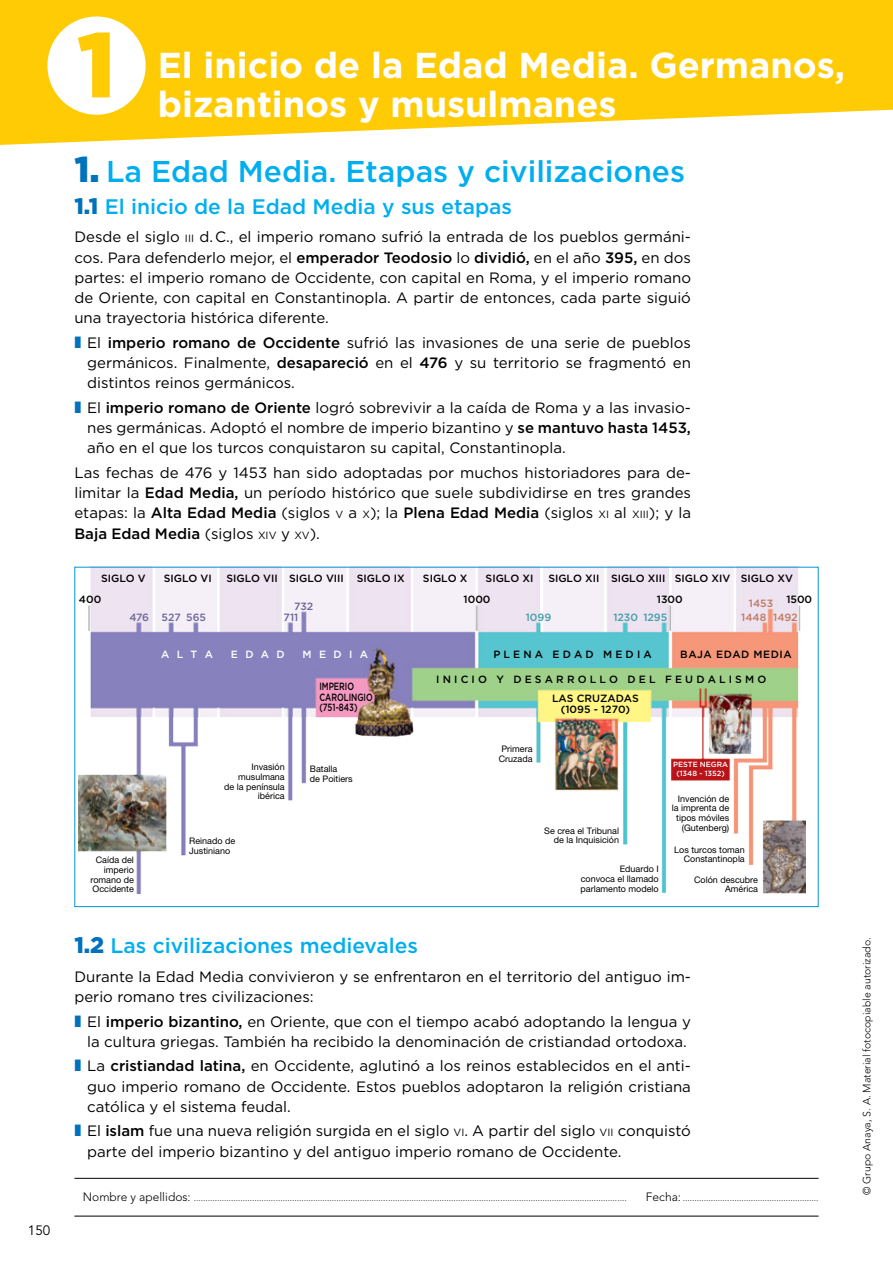
<style>
.page{position:relative;width:893px;height:1263px;background:#fff}
.page>*{position:absolute;margin:0;border:0;box-sizing:border-box;transform-origin:0 0}
.t1{font:900 91.95px "Gotham";color:#ffcb05}
.ACTituloUni{font:700 36px/39px "Gotham";color:#fff}
.ACEpigrafe{font:500 30px "Gotham";color:#00aeef}
.ACSubtitulo{font:500 21px "Gotham";color:#00aeef}
.ACTexto{font:15px/20.2px "Gotham";color:#000;text-align:justify}
.t2{font:13.5px "Avenir LT Std";color:#000}
.t3{font:500 10.5px/10.5px "Gotham";color:#000;text-align:center}
.t4{font:300 10.5px "Avenir LT Std";color:#000}
.t5{font:500 10.5px "Gotham";letter-spacing:.3em;color:#000}
.t6{font:500 10.5px/10.5px "Gotham";color:#000;scale:.75 1}
.t7{font:500 10.5px "Gotham";letter-spacing:-.01em;color:#6c6798}
.t8{font:500 10.5px "Gotham";letter-spacing:.7em;color:#fff}
.t9{font:500 10.5px "Gotham";letter-spacing:.05em;color:#000}
.t10{font:500 10.5px "Gotham";color:#439ea6}
.t11{font:500 10.5px "Gotham";letter-spacing:-.005em;color:#c17760}
.t12{font:9px/9.8px "Helvetica Neue LT Std";color:#000;text-align:right}
.t13{font:300 9px "Avenir LT Std";color:#000}
.t14{font:500 7.5px/9px "Gotham";color:#fff;text-align:center}
.s1{font-weight:900;font-size:36px;color:#0072bc}
.s2{font-weight:900;font-size:22.5px;color:#0072bc}
.s3{font-size:10.5px}
.s4{font-weight:500}
.s5{color:#0072bc}
.s6{font-size:12px}
</style>
<div class="page">
<hr style="left:74px;top:1178px;width:745px;height:1px;background:#000">
<hr style="left:74px;top:1216px;width:745px;height:1px;background:#000">
<img style="left:79px;top:569px;width:727px;height:324px">
<svg style="left:0;top:0;width:893px;height:145px;background:#ffd125"></svg>
<div style="left:47px;top:17px;width:99px;height:98px;background:#fff;border-radius:50%"></div>
<p class="t2" style="left:28px;top:1222px;width:24px">150</p>
<p class="t1" style="left:77px;top:1px;width:40px">1</p>
<p class="ACTituloUni" style="left:158px;top:45px;width:689px">El inicio de la Edad Media. Germanos, bizantinos y musulmanes</p>
<p class="ACEpigrafe" style="left:74px;top:152px;width:612px"><span class="s1">1.</span> La Edad Media. Etapas y civilizaciones</p>
<p class="ACSubtitulo" style="left:74px;top:192px;width:439px"><span class="s2">1.1</span> El inicio de la Edad Media y sus etapas</p>
<p class="ACTexto" style="left:74px;top:227px;width:618px">Desde el siglo <span class="s3">III</span> d. C., el imperio romano sufrió la entrada de los pueblos germáni&shy;cos. Para defenderlo mejor, el <span class="s4">emperador Teodosio</span> lo <span class="s4">dividió,</span> en el año <span class="s4">395,</span> en dos partes: el imperio romano de Occidente, con capital en Roma, y el imperio romano de Oriente, con capital en Constantinopla. A partir de entonces, cada parte siguió una trayectoria histórica diferente.</p>
<p class="ACTexto" style="left:87px;top:332px;width:605px;text-indent:-13px"><span class="s5">❚</span> El <span class="s4">imperio romano de Occidente</span> sufrió las invasiones de una serie de pueblos germánicos. Finalmente, <span class="s4">desapareció</span> en el <span class="s4">476</span> y su territorio se fragmentó en distintos reinos germánicos.</p>
<p class="ACTexto" style="left:87px;top:397px;width:605px;text-indent:-13px"><span class="s5">❚</span> El <span class="s4">imperio romano de Oriente</span> logró sobrevivir a la caída de Roma y a las invasio&shy;nes germánicas. Adoptó el nombre de imperio bizantino y <span class="s4">se mantuvo hasta 1453, </span>año en el que los turcos conquistaron su capital, Constantinopla.</p>
<p class="ACTexto" style="left:74px;top:462px;width:618px">Las fechas de 476 y 1453 han sido adoptadas por muchos historiadores para de&shy;limitar la <span class="s4">Edad Media,</span> un período histórico que suele subdividirse en tres grandes etapas: la <span class="s4">Alta Edad Media</span> (siglos <span class="s3">V</span> a <span class="s3">X</span>); la <span class="s4">Plena Edad Media</span> (siglos <span class="s3">XI</span> al <span class="s3">XIII</span>); y la <span class="s4">Baja Edad Media</span> (siglos <span class="s3">XIV</span> y <span class="s3">XV</span>).</p>
<p class="t3" style="left:101px;top:572px;width:46px">SIGLO V</p>
<p class="t3" style="left:164px;top:572px;width:50px">SIGLO VI</p>
<p class="t3" style="left:226px;top:572px;width:180px">SIGLO VII SIGLO VIII SIGLO IX</p>
<p class="t3" style="left:423px;top:572px;width:46px">SIGLO X</p>
<p class="t3" style="left:486px;top:572px;width:49px">SIGLO XI</p>
<p class="t3" style="left:548px;top:572px;width:246px">SIGLO XII SIGLO XIII SIGLO XIV SIGLO XV</p>
<p class="t3" style="left:79px;top:594px;width:24px">400</p>
<p class="t3" style="left:464px;top:594px;width:28px">1000</p>
<p class="t3" style="left:657px;top:594px;width:27px">1300</p>
<p class="t3" style="left:786px;top:594px;width:27px">1500</p>
<p class="t11" style="left:749px;top:596px;width:26px">1453</p>
<p class="t7" style="left:294px;top:599px;width:20px">732</p>
<p class="t7" style="left:129px;top:610px;width:21px">476</p>
<p class="t7" style="left:283px;top:610px;width:16px">711</p>
<p class="t11" style="left:773px;top:610px;width:26px">1492</p>
<p class="t7" style="left:162px;top:610px;width:46px">527 565</p>
<p class="t10" style="left:526px;top:610px;width:27px">1099</p>
<p class="t10" style="left:613px;top:610px;width:56px">1230 1295</p>
<p class="t11" style="left:741px;top:610px;width:27px">1448</p>
<p class="t8" style="left:161px;top:647px;width:53px">ALTA</p>
<p class="t8" style="left:231px;top:647px;width:55px">EDAD</p>
<p class="t8" style="left:303px;top:647px;width:67px">MEDIA</p>
<p class="t5" style="left:493px;top:647px;width:160px">PLENA EDAD MEDIA</p>
<p class="t9" style="left:680px;top:647px;width:113px">BAJA EDAD MEDIA</p>
<p class="t12" style="left:90px;top:855px;width:45px">Caída del imperio romano de<br>Occidente</p>
<p class="t12" style="left:224px;top:762px;width:62px">Invasión musulmana<br>de la península ibérica</p>
<p class="t12" style="left:189px;top:836px;width:48px;text-align:left">Reinado de<br>Justiniano</p>
<p class="t5" style="left:436px;top:672px;width:332px">INICIO Y DESARROLLO DEL FEUDALISMO</p>
<p class="t6" style="left:319px;top:681px;width:73px">IMPERIO<br>CAROLINGIO (751-843)</p>
<p class="t3" style="left:552px;top:693px;width:88px">LAS CRUZADAS (1095 - 1270)</p>
<p class="t12" style="left:310px;top:764px;width:44px;text-align:left">Batalla<br>de Poitiers</p>
<p class="t12" style="left:499px;top:744px;width:35px;text-align:left">Primera<br>Cruzada</p>
<p class="t12" style="left:544px;top:825px;width:76px">Se crea el Tribunal de la Inquisición</p>
<p class="t12" style="left:580px;top:864px;width:80px;text-align:justify;text-indent:39px">Eduardo I convoca el llamado parlamento modelo</p>
<p class="t14" style="left:673px;top:760px;width:57px">PESTE NEGRA (1348 - 1352)</p>
<p class="t12" style="left:672px;top:793px;width:59px">Invención de la imprenta de tipos móviles (Gutenberg)</p>
<p class="t12" style="left:674px;top:844px;width:72px">Los turcos toman<br>Constantinopla</p>
<p class="t12" style="left:694px;top:874px;width:66px">Colón descubre<br>América</p>
<p class="ACSubtitulo" style="left:74px;top:932px;width:345px"><span class="s2">1.2</span> Las civilizaciones medievales</p>
<p class="ACTexto" style="left:74px;top:966px;width:618px">Durante la Edad Media convivieron y se enfrentaron en el territorio del antiguo im&shy;perio romano tres civilizaciones:</p>
<p class="ACTexto" style="left:74px;top:1011px;width:618px;text-align:center"><span class="s5">❚</span> El <span class="s4">imperio bizantino,</span> en Oriente, que con el tiempo acabó adoptando la lengua y la cultura griegas. También ha recibido la denominación de cristiandad ortodoxa.</p>
<p class="ACTexto" style="left:87px;top:1056px;width:605px;text-indent:-13px"><span class="s5">❚</span> La <span class="s4">cristiandad latina,</span> en Occidente, aglutinó a los reinos establecidos en el anti&shy;guo imperio romano de Occidente. Estos pueblos adoptaron la religión cristiana católica y el sistema feudal.</p>
<p class="ACTexto" style="left:87px;top:1121px;width:605px;text-indent:-13px"><span class="s5">❚</span> El <span class="s4">islam</span> fue una nueva religión surgida en el siglo <span class="s3">VI</span>. A partir del siglo <span class="s3">VII</span> conquistó parte del imperio bizantino y del antiguo imperio romano de Occidente.</p>
<p class="t13" style="left:83px;top:1192px;width:545px"><span class="s6">Nombre y apellidos:</span> .........................................................................................................................................................................................</p>
<p class="t13" style="left:646px;top:1192px;width:174px"><span class="s6">Fecha:</span> ..........................................................</p>
<p class="t4" style="left:861px;top:1195px;width:259px;rotate:-90deg">© Grupo Anaya, S. A. Material fotocopiable autorizado.</p>
</div>
